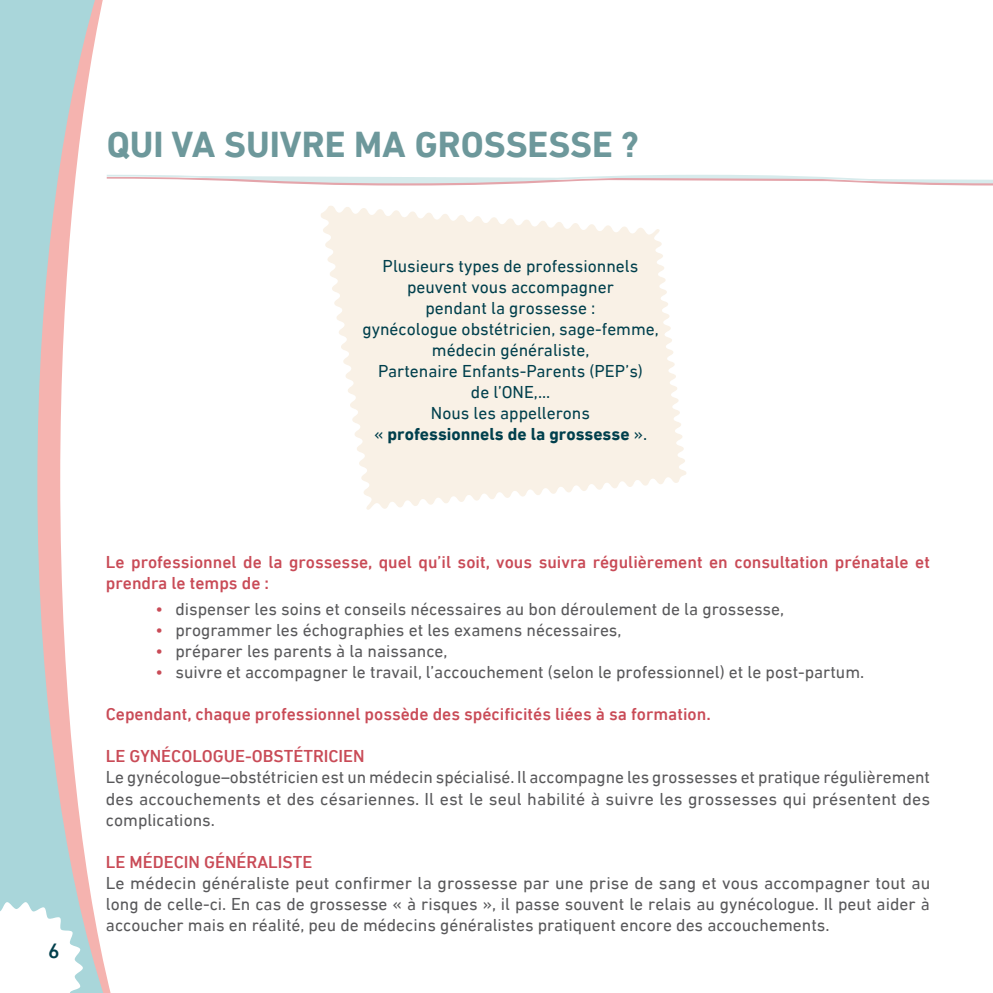
<style>
.page{position:relative;width:993px;height:993px;background:#fff}
.page>*{position:absolute;margin:0;border:0;box-sizing:border-box;transform-origin:0 0}
.t1{font:700 36.75px "DIN Next LT Pro";color:#6d989b}
.t2{font:500 21px "DIN Next LT Pro";color:#003f4c}
.Body{font:17.5px/21px "DIN Next LT Pro";color:#58585a;text-align:justify}
.t3{font:500 17.5px/21px "DIN Next LT Pro";color:#c94b57}
.Exergue{font:17.5px/21px "DIN Next LT Pro";color:#003f4c;text-align:center}
.Exergue-2{font:700 17.5px/21px "DIN Next LT Pro";color:#003f4c;text-align:center}
.s1{font-weight:400}
.s2{color:#c94b57}
</style>
<div class="page">
<svg style="left:0;top:0;width:111px;height:992px"></svg>
<svg style="left:0;top:901px;width:83px;height:91px"></svg>
<svg style="left:321px;top:206px;width:365px;height:304px;fill:#f9f1e6"></svg>
<svg style="left:105px;top:174px;width:887px;height:12px"></svg>
<p class="t2" style="left:48px;top:938px;width:13px">6</p>
<p class="t1" style="left:107px;top:123px;width:533px">QUI VA SUIVRE MA GROSSESSE ?</p>
<p class="Exergue" style="left:362px;top:255px;width:298px">Plusieurs types de professionnels peuvent vous accompagner<br>pendant la grossesse :<br>gynécologue obstétricien, sage-femme, médecin généraliste,<br>Partenaire Enfants-Parents (PEP’s)<br>de l’ONE,...</p>
<p class="Exergue-2" style="left:374px;top:402px;width:274px"><span class="s1">Nous les appellerons<br>«</span> professionnels de la grossesse <span class="s1">».</span></p>
<p class="t3" style="left:106px;top:551px;width:825px">Le professionnel de la grossesse, quel qu’il soit, vous suivra régulièrement en consultation prénatale et prendra le temps de :</p>
<p class="Body" style="left:155px;top:598px;width:630px"><span class="s2">•</span> dispenser les soins et conseils nécessaires au bon déroulement de la grossesse,</p>
<p class="Body" style="left:155px;top:619px;width:467px"><span class="s2">•</span> programmer les échographies et les examens nécessaires,</p>
<p class="Body" style="left:155px;top:640px;width:293px"><span class="s2">•</span> préparer les parents à la naissance,</p>
<p class="Body" style="left:155px;top:661px;width:710px"><span class="s2">•</span> suivre et accompagner le travail, l’accouchement (selon le professionnel) et le post-partum.</p>
<p class="t3" style="left:106px;top:703px;width:606px">Cependant, chaque professionnel possède des spécificités liées à sa formation.</p>
<p class="t3" style="left:106px;top:745px;width:260px">LE GYNÉCOLOGUE-OBSTÉTRICIEN</p>
<p class="Body" style="left:106px;top:766px;width:825px">Le gynécologue–obstétricien est un médecin spécialisé. Il accompagne les grossesses et pratique régulièrement des accouchements et des césariennes. Il est le seul habilité à suivre les grossesses qui présentent des complications.</p>
<p class="t3" style="left:106px;top:850px;width:208px">LE MÉDECIN GÉNÉRALISTE</p>
<p class="Body" style="left:106px;top:871px;width:825px">Le médecin généraliste peut confirmer la grossesse par une prise de sang et vous accompagner tout au long de celle-ci. En cas de grossesse « à risques », il passe souvent le relais au gynécologue. Il peut aider à accoucher mais en réalité, peu de médecins généralistes pratiquent encore des accouchements.</p>
</div>
